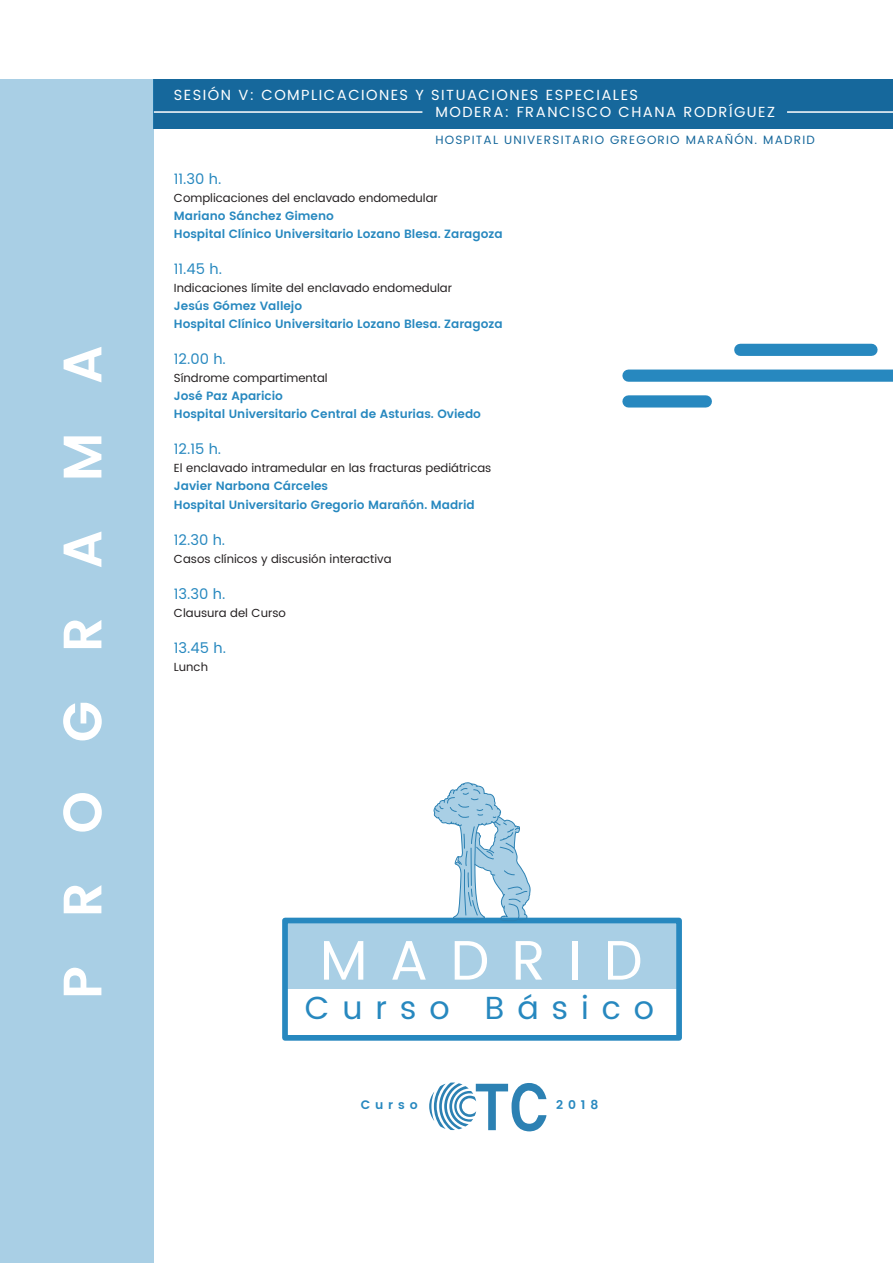
<style>
.page{position:relative;width:893px;height:1263px;background:#fff}
.page>*{position:absolute;margin:0;border:0;box-sizing:border-box;transform-origin:0 0}
.t1{font:55.65px "Poppins";letter-spacing:.4em;color:#fff}
.t2{font:31.95px "Poppins";letter-spacing:.4em;color:#2788bf}
.t3{font:14.7px "Poppins";letter-spacing:.1em;color:#fff}
.t4{font:14.7px "Poppins";color:#2788bf}
.t5{font:600 12.3px "Poppins";letter-spacing:.4em;color:#2788bf}
.t6{font:600 12px/18px "Poppins";color:#2788bf}
.t7{font:12px "Poppins";letter-spacing:.1em;color:#16689c}
.t8{font:11.7px "Poppins";color:#231f20}
</style>
<div class="page">
<div style="left:154px;top:79px;width:739px;height:49px;background:#16689c"></div>
<hr style="left:154px;top:111px;width:268px;height:2px;background:#fff">
<div style="left:0;top:79px;width:154px;height:1184px;background:#a9cfe5"></div>
<svg style="left:64px;top:968px;width:37px;height:27px"></svg>
<svg style="left:64px;top:885px;width:37px;height:28px"></svg>
<svg style="left:63px;top:793px;width:39px;height:39px"></svg>
<svg style="left:63px;top:703px;width:39px;height:37px"></svg>
<svg style="left:64px;top:620px;width:37px;height:28px"></svg>
<svg style="left:64px;top:531px;width:37px;height:36px"></svg>
<svg style="left:64px;top:436px;width:37px;height:41px"></svg>
<svg style="left:64px;top:347px;width:37px;height:35px"></svg>
<hr style="left:787px;top:111px;width:106px;height:2px;background:#fff">
<div style="left:285px;top:922px;width:394px;height:66px;background:#a9cfe5"></div>
<div style="left:282px;top:918px;width:400px;height:123px;border:6px solid #2788bf"></div>
<svg style="left:433px;top:782px;width:99px;height:140px"></svg>
<svg style="left:429px;top:1082px;width:117px;height:49px"></svg>
<div style="left:740px;top:344px;width:131px;height:12px;background:#2788bf"></div>
<div style="left:628px;top:369px;width:265px;height:13px;background:#2788bf"></div>
<div style="left:628px;top:395px;width:78px;height:12px;background:#2788bf"></div>
<p class="t3" style="left:174px;top:85px;width:466px">SESIÓN V: COMPLICACIONES Y SITUACIONES ESPECIALES</p>
<p class="t7" style="left:435px;top:131px;width:381px">HOSPITAL UNIVERSITARIO GREGORIO MARAÑÓN. MADRID</p>
<p class="t3" style="left:435px;top:102px;width:341px">MODERA: FRANCISCO CHANA RODRÍGUEZ</p>
<p class="t4" style="left:174px;top:169px;width:49px">11.30 h.</p>
<p class="t8" style="left:174px;top:190px;width:265px">Complicaciones del enclavado endomedular</p>
<p class="t6" style="left:174px;top:208px;width:330px">Mariano Sánchez Gimeno<br>Hospital Clínico Universitario Lozano Blesa. Zaragoza</p>
<p class="t4" style="left:174px;top:259px;width:50px">11.45 h.</p>
<p class="t8" style="left:174px;top:280px;width:280px">Indicaciones límite del enclavado endomedular</p>
<p class="t6" style="left:174px;top:298px;width:330px">Jesús Gómez Vallejo<br>Hospital Clínico Universitario Lozano Blesa. Zaragoza</p>
<p class="t4" style="left:174px;top:349px;width:53px">12.00 h.</p>
<p class="t8" style="left:174px;top:370px;width:155px">Síndrome compartimental</p>
<p class="t6" style="left:174px;top:388px;width:309px">José Paz Aparicio<br>Hospital Universitario Central de Asturias. Oviedo</p>
<p class="t4" style="left:174px;top:439px;width:49px">12.15 h.</p>
<p class="t8" style="left:174px;top:460px;width:319px">El enclavado intramedular en las fracturas pediátricas</p>
<p class="t6" style="left:174px;top:478px;width:302px">Javier Narbona Cárceles<br>Hospital Universitario Gregorio Marañón. Madrid</p>
<p class="t4" style="left:174px;top:529px;width:53px">12.30 h.</p>
<p class="t8" style="left:174px;top:550px;width:219px">Casos clínicos y discusión interactiva</p>
<p class="t4" style="left:174px;top:583px;width:53px">13.30 h.</p>
<p class="t8" style="left:174px;top:604px;width:113px">Clausura del Curso</p>
<p class="t4" style="left:174px;top:637px;width:54px">13.45 h.</p>
<p class="t8" style="left:174px;top:658px;width:36px">Lunch</p>
<h1 class="t1" style="left:320px;top:920px;width:324px">MADRID</h1>
<h2 class="t2" style="left:305px;top:984px;width:351px">Curso Básico</h2>
<p class="t5" style="left:361px;top:1096px;width:59px">Curso</p>
<p class="t5" style="left:556px;top:1096px;width:44px">2018</p>
</div>
